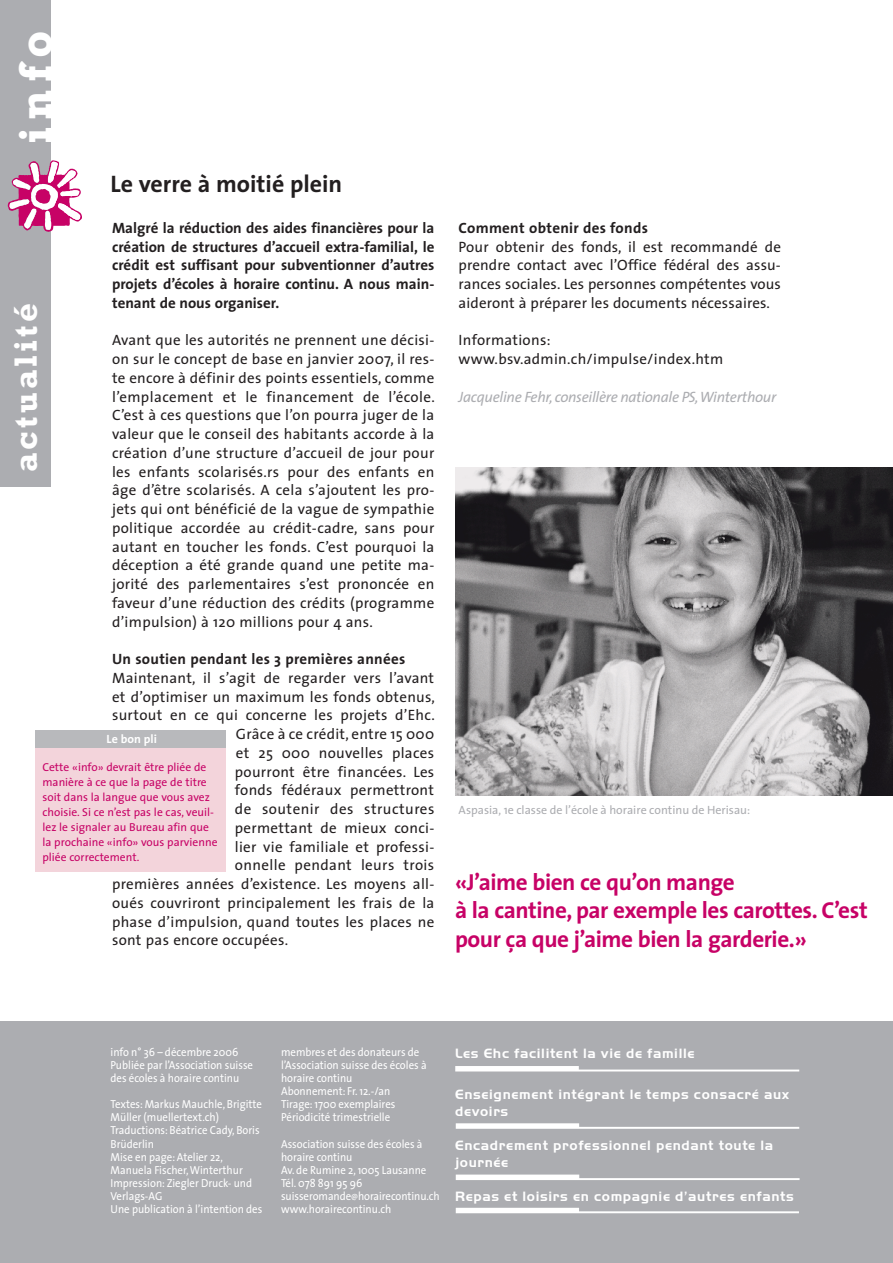
<style>
.page{position:relative;width:893px;height:1263px;background:#fff}
.page>*{position:absolute;margin:0;border:0;box-sizing:border-box;transform-origin:0 0}
.t1{font:700 47.85px "Rockwell";color:#fff}
.t2{font:700 33px "Rockwell";letter-spacing:.1em;color:#fff}
.t3{font:700 24px "The Sans";color:#231f20}
.t4{font:700 23.25px/28.5px "The Sans";letter-spacing:-.02em;color:#c70266}
.t5{font:15px/18.8px "The Sans";letter-spacing:.02em;color:#231f20;text-align:justify}
.t6{font:700 15px/18.8px "The Sans";letter-spacing:.015em;color:#231f20;text-align:justify}
.t7{font:italic 15px "The Sans";letter-spacing:-.02em;color:#acadb1}
.t8{font:14.1px/16.8px "Handel Gothic";letter-spacing:.045em;color:#fff}
.t9{font:12px "The Sans";color:#acadb1}
.t10{font:700 12px "The Sans";color:#fff}
.t11{font:11.7px/13px "The Sans";color:#fff;scale:.93 1}
.t12{font:11.55px/15px "The Sans";color:#c70266}
.s1{font-size:9px}
</style>
<div class="page">
<div style="left:0;top:1021px;width:893px;height:242px;background:#acadb1"></div>
<div style="left:0;top:0;width:51px;height:486px;background:#acadb1"></div>
<svg style="left:455px;top:1066px;width:344px;height:5px"></svg>
<svg style="left:456px;top:1123px;width:343px;height:6px"></svg>
<svg style="left:456px;top:1174px;width:344px;height:6px"></svg>
<svg style="left:456px;top:1208px;width:343px;height:5px"></svg>
<img style="left:455px;top:468px;width:438px;height:327px">
<div style="left:35px;top:747px;width:191px;height:124px;background:#f3d4db"></div>
<div style="left:35px;top:731px;width:191px;height:17px;background:#b8b9bc"></div>
<svg style="left:8px;top:160px;width:74px;height:72px"></svg>
<h1 class="t1" style="left:7px;top:144px;width:114px;rotate:-90deg">info</h1>
<h3 class="t3" style="left:111px;top:164px;width:233px">Le verre à moitié plein</h3>
<p class="t6" style="left:112px;top:218px;width:324px">Malgré la réduction des aides financières pour la création de structures d’accueil extra-familial, le crédit est suffisant pour subventionner d’autres projets d’écoles à horaire continu. A nous main&shy;tenant de nous organiser.</p>
<p class="t5" style="left:112px;top:330px;width:324px">Avant que les autorités ne prennent une décisi&shy;on sur le concept de base en janvier 2007, il res&shy;te encore à définir des points essentiels, comme l’emplacement et le financement de l’école.<br>C’est à ces questions que l’on pourra juger de la valeur que le conseil des habitants accorde à la création d’une structure d’accueil de jour pour les enfants scolarisés.rs pour des enfants en âge d’être scolarisés. A cela s’ajoutent les pro&shy;jets qui ont bénéficié de la vague de sympathie politique accordée au crédit-cadre, sans pour autant en toucher les fonds. C’est pourquoi la déception a été grande quand une petite ma&shy;jorité des parlementaires s’est prononcée en faveur d’une réduction des crédits (programme d’impulsion) à 120 millions pour 4 ans.</p>
<p class="t6" style="left:112px;top:649px;width:295px">Un soutien pendant les 3 premières années</p>
<p class="t5" style="left:112px;top:668px;width:324px">Maintenant, il s’agit de regarder vers l’avant</p>
<p class="t5" style="left:112px;top:687px;width:324px">et d’optimiser un maximum les fonds obtenus,</p>
<p class="t5" style="left:112px;top:705px;width:324px">surtout en ce qui concerne les projets d’Ehc.</p>
<p class="t5" style="left:236px;top:724px;width:200px">Grâce à ce crédit, entre 15 000</p>
<p class="t5" style="left:236px;top:743px;width:200px">et 25 000 nouvelles places</p>
<p class="t5" style="left:235px;top:762px;width:201px">pourront être financées. Les</p>
<p class="t5" style="left:235px;top:780px;width:201px">fonds fédéraux permettront</p>
<p class="t5" style="left:235px;top:799px;width:201px">de soutenir des structures</p>
<p class="t5" style="left:235px;top:818px;width:201px">permettant de mieux conci-</p>
<p class="t5" style="left:235px;top:837px;width:201px">lier vie familiale et professi-</p>
<p class="t5" style="left:235px;top:855px;width:201px">onnelle pendant leurs trois</p>
<p class="t5" style="left:112px;top:874px;width:324px">premières années d’existence. Les moyens all-</p>
<p class="t5" style="left:112px;top:893px;width:324px">oués couvriront principalement les frais de la</p>
<p class="t5" style="left:112px;top:912px;width:324px">phase d’impulsion, quand toutes les places ne</p>
<p class="t5" style="left:112px;top:930px;width:178px">sont pas encore occupées.</p>
<h2 class="t2" style="left:6px;top:472px;width:171px;rotate:-90deg">actualité</h2>
<p class="t10" style="left:107px;top:729px;width:52px">Le bon pli</p>
<p class="t12" style="left:43px;top:759px;width:177px">Cette «info» devrait être pliée de manière à ce que la page de titre soit dans la langue que vous avez choisie. Si ce n’est pas le cas, veuil&shy;lez le signaler au Bureau afin que la prochaine «info» vous parvienne pliée correctement.</p>
<p class="t6" style="left:459px;top:218px;width:191px">Comment obtenir des fonds</p>
<p class="t5" style="left:459px;top:237px;width:324px">Pour obtenir des fonds, il est recommandé de prendre contact avec l’Office fédéral des assu&shy;rances sociales. Les personnes compétentes vous aideront à préparer les documents nécessaires.</p>
<p class="t5" style="left:459px;top:330px;width:266px">Informations: www.bsv.admin.ch/impulse/index.htm</p>
<p class="t7" style="left:459px;top:384px;width:319px">Jacqueline Fehr, conseillère nationale PS, Winterthour</p>
<p class="t9" style="left:459px;top:800px;width:293px">Aspasia, 1e classe de l’école à horaire continu de Herisau:</p>
<h3 class="t4" style="left:455px;top:867px;width:414px">«J’aime bien ce qu’on mange<br>à la cantine, par exemple les carottes. C’est pour ça que j’aime bien la garderie.»</h3>
<p class="t11" style="left:111px;top:1045px;width:155px">info n° 36 – décembre 2006<br>Publiée par l’Association suisse des écoles à horaire continu</p>
<p class="t11" style="left:111px;top:1097px;width:165px">Textes: Markus Mauchle, Brigitte<br>Müller (muellertext.ch)<br>Traductions: Béatrice Cady, Boris<br>Brüderlin<br>Mise en page: Atelier 22,<br>Manuela Fischer, Winterthur<br>Impression: Ziegler Druck- und<br>Verlags-AG<br>Une publication à l’intention des</p>
<p class="t11" style="left:281px;top:1045px;width:158px">membres et des donateurs de l’Association suisse des écoles à horaire continu<br>Abonnement: Fr. 12.-/an<br>Tirage: 1700 exemplaires<br>Périodicité trimestrielle</p>
<p class="t11" style="left:281px;top:1137px;width:172px">Association suisse des écoles à horaire continu<br>Av. de Rumine 2, 1005 Lausanne<br>Tél. 078 891 95 96 suisseromande<span class="s1">@</span>horairecontinu.ch www.horairecontinu.ch</p>
<p class="t8" style="left:455px;top:1045px;width:241px">Les Ehc facilitent la vie de famille</p>
<p class="t8" style="left:455px;top:1085px;width:336px">Enseignement intégrant le temps consacré aux devoirs</p>
<p class="t8" style="left:455px;top:1136px;width:320px;line-height:17.2px">Encadrement professionnel pendant toute la journée</p>
<p class="t8" style="left:455px;top:1187px;width:340px">Repas et loisirs en compagnie d’autres enfants</p>
</div>
